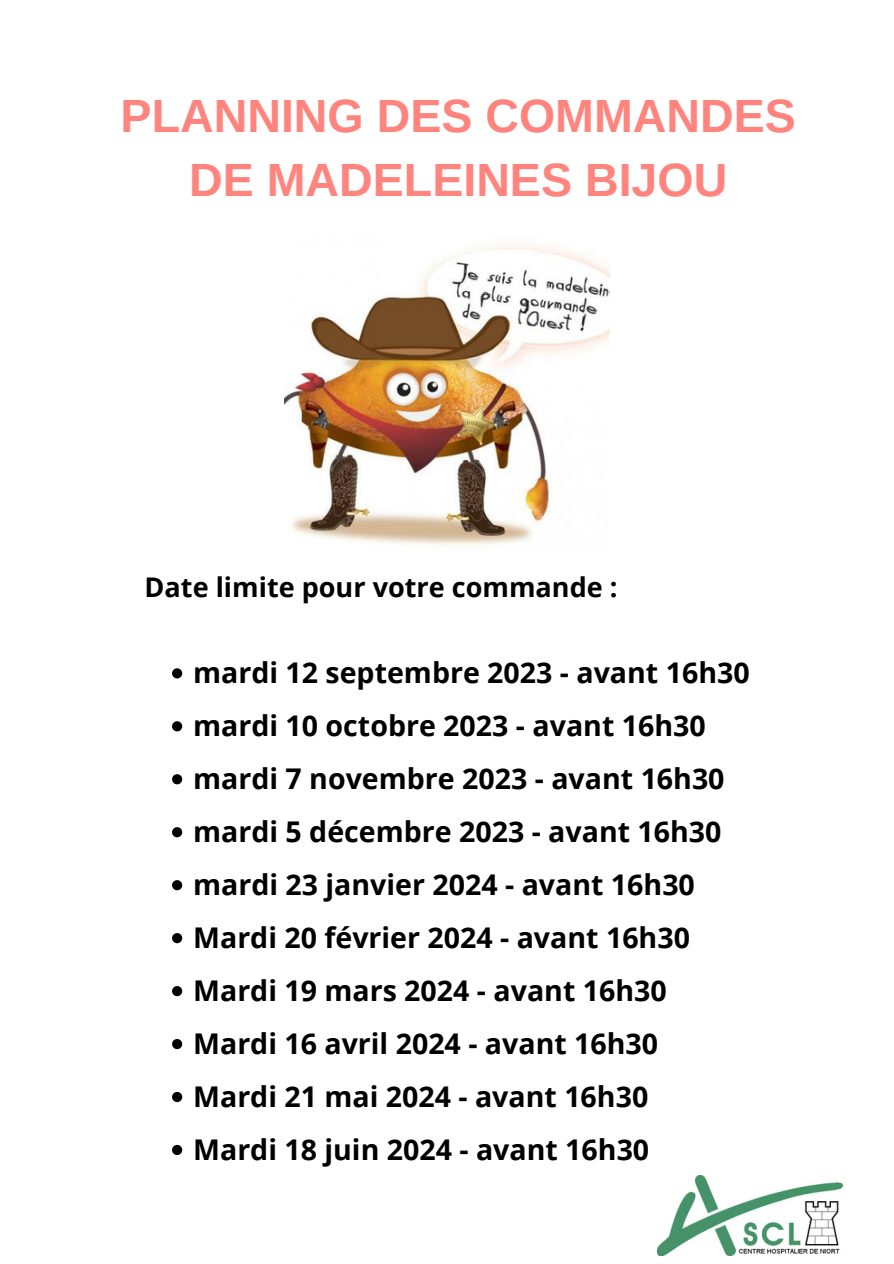
<style>
.page{position:relative;width:894px;height:1264px;background:#fff}
.page>*{position:absolute;margin:0;border:0;box-sizing:border-box;transform-origin:0 0}
.t1{font:700 46.5px/64.2px "Arimo";color:#ff847e;text-align:center}
.t2{font:700 28.5px "Open Sans";color:#000}
.t3{font:700 27px "Open Sans";color:#000}
</style>
<div class="page">
<img style="left:285px;top:244px;width:324px;height:301px">
<img style="left:657px;top:1175px;width:184px;height:79px">
<svg style="left:172px;top:668px;width:10px;height:10px"></svg>
<svg style="left:172px;top:721px;width:10px;height:10px"></svg>
<svg style="left:172px;top:774px;width:10px;height:10px"></svg>
<svg style="left:172px;top:827px;width:10px;height:10px"></svg>
<svg style="left:172px;top:880px;width:10px;height:10px"></svg>
<svg style="left:172px;top:933px;width:10px;height:10px"></svg>
<svg style="left:172px;top:986px;width:10px;height:10px"></svg>
<svg style="left:172px;top:1039px;width:10px;height:10px"></svg>
<svg style="left:172px;top:1092px;width:10px;height:10px"></svg>
<svg style="left:172px;top:1144px;width:10px;height:10px"></svg>
<p class="t1" style="left:121px;top:84px;width:676px">PLANNING DES COMMANDES<br>DE MADELEINES BIJOU</p>
<p class="t3" style="left:145px;top:568px;width:474px">Date limite pour votre commande :</p>
<p class="t2" style="left:193px;top:653px;width:558px">mardi 12 septembre 2023 - avant 16h30</p>
<p class="t2" style="left:193px;top:706px;width:514px">mardi 10 octobre 2023 - avant 16h30</p>
<p class="t2" style="left:193px;top:759px;width:532px">mardi 7 novembre 2023 - avant 16h30</p>
<p class="t2" style="left:193px;top:811px;width:529px">mardi 5 décembre 2023 - avant 16h30</p>
<p class="t2" style="left:193px;top:864px;width:503px">mardi 23 janvier 2024 - avant 16h30</p>
<p class="t2" style="left:193px;top:917px;width:498px">Mardi 20 février 2024 - avant 16h30</p>
<p class="t2" style="left:193px;top:970px;width:475px">Mardi 19 mars 2024 - avant 16h30</p>
<p class="t2" style="left:193px;top:1023px;width:466px">Mardi 16 avril 2024 - avant 16h30</p>
<p class="t2" style="left:193px;top:1076px;width:456px">Mardi 21 mai 2024 - avant 16h30</p>
<p class="t2" style="left:193px;top:1129px;width:457px">Mardi 18 juin 2024 - avant 16h30</p>
</div>
